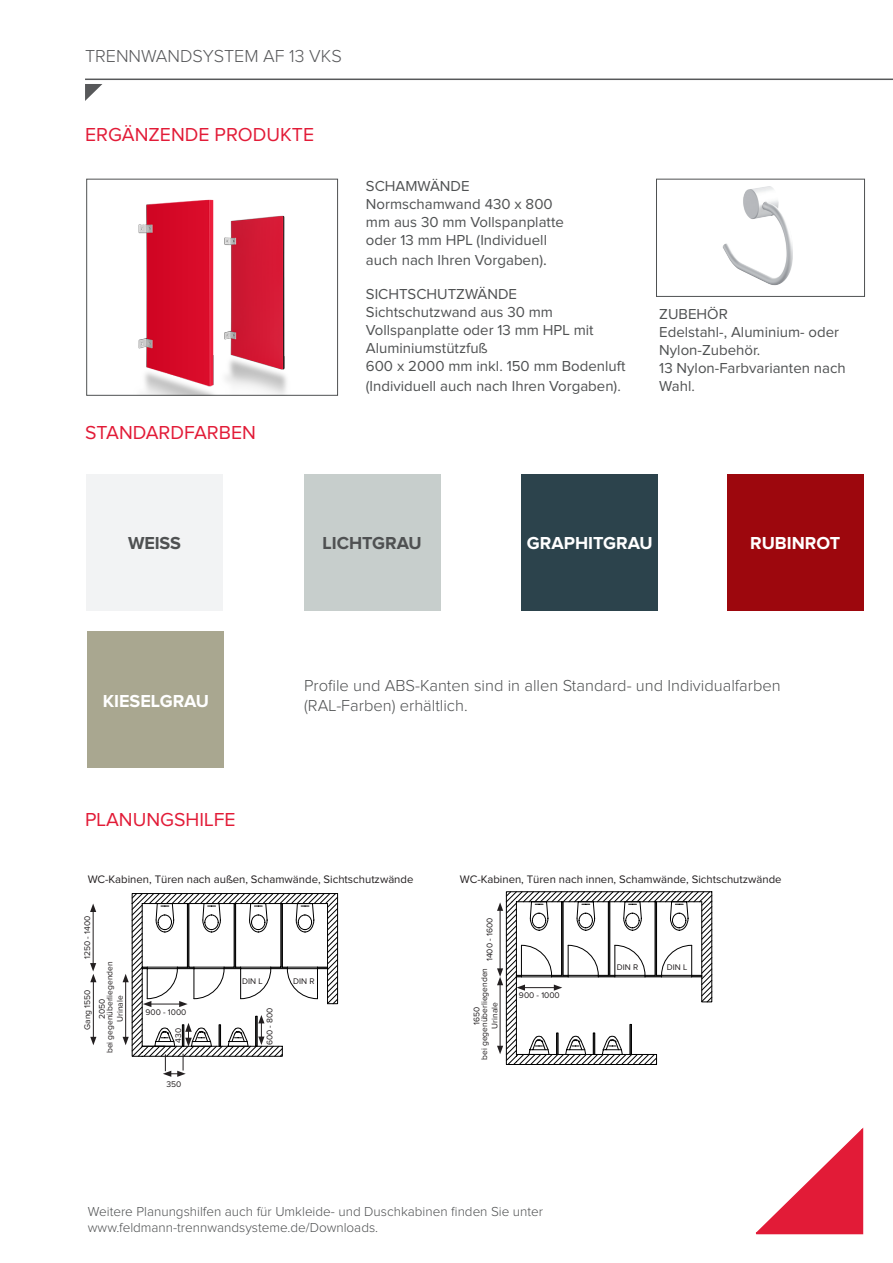
<style>
.page{position:relative;width:893px;height:1263px;background:#fff}
.page>*{position:absolute;margin:0;border:0;box-sizing:border-box;transform-origin:0 0}
.t1{font:19.5px "Proxima Nova";color:#e21b37}
.t2{font:700 18px "Proxima Nova";color:#fff}
.t3{font:300 18px "Proxima Nova";color:#57585a}
.t4{font:700 18px "Proxima Nova";letter-spacing:-.005em;color:#4f5152}
.t5{font:300 16.5px/19.8px "Proxima Nova";color:#4f5152}
.t6{font:15px/18px "Proxima Nova";color:#4f5152}
.t7{font:300 13.5px/16.2px "Proxima Nova";color:#4f5152}
.t8{font:11.25px "Proxima Nova";color:#231f20}
.t9{font:8.55px/7.9px "Proxima Nova";color:#231f20;text-align:center}
.t10{font:8.4px "Proxima Nova";color:#231f20}
.s1{font-size:16.5px}
</style>
<div class="page">
<hr style="left:85px;top:79px;width:808px;height:1px;background:#57585a">
<svg style="left:85px;top:84px;width:17px;height:17px"></svg>
<svg style="left:755px;top:1127px;width:109px;height:108px"></svg>
<div style="left:86px;top:474px;width:137px;height:136px;background:#f2f3f4"></div>
<div style="left:304px;top:474px;width:136px;height:136px;background:#c7cecc"></div>
<div style="left:522px;top:474px;width:136px;height:136px;background:#2c434c"></div>
<div style="left:727px;top:474px;width:136px;height:136px;background:#9d070d"></div>
<div style="left:88px;top:631px;width:136px;height:136px;background:#a9a790"></div>
<hr style="left:147px;top:1262px;width:45px;height:1px;background:#000">
<hr style="left:414px;top:947px;width:1px;height:30px;background:#000">
<hr style="left:568px;top:1262px;width:30px;height:1px;background:#000">
<hr style="left:521px;top:1262px;width:31px;height:1px;background:#000">
<hr style="left:615px;top:1262px;width:30px;height:1px;background:#000">
<hr style="left:615px;top:1199px;width:30px;height:1px;background:#000">
<hr style="left:615px;top:1198px;width:30px;height:1px;background:#000">
<hr style="left:521px;top:1199px;width:31px;height:1px;background:#000">
<hr style="left:521px;top:1198px;width:31px;height:1px;background:#000">
<hr style="left:568px;top:1199px;width:30px;height:1px;background:#000">
<hr style="left:568px;top:1198px;width:30px;height:1px;background:#000">
<hr style="left:598px;top:1262px;width:30px;height:1px;background:#000">
<hr style="left:557px;top:1262px;width:30px;height:1px;background:#000">
<hr style="left:93px;top:910px;width:1px;height:55px;background:#231f20">
<svg style="left:90px;top:903px;width:6px;height:9px"></svg>
<hr style="left:93px;top:980px;width:1px;height:59px;background:#231f20">
<svg style="left:90px;top:963px;width:6px;height:19px"></svg>
<svg style="left:90px;top:1037px;width:6px;height:8px"></svg>
<svg style="left:497px;top:891px;width:215px;height:174px"></svg>
<svg style="left:123px;top:893px;width:216px;height:184px"></svg>
<img style="left:138px;top:199px;width:149px;height:194px">
<div style="left:86px;top:179px;width:252px;height:216px;border:1px solid #4f5152"></div>
<img style="left:722px;top:186px;width:71px;height:100px">
<div style="left:656px;top:179px;width:209px;height:118px;border:1px solid #4f5152"></div>
<p class="t3" style="left:85px;top:48px;width:258px">TRENNWANDSYSTEM AF 13 VKS</p>
<p class="t1" style="left:85px;top:125px;width:231px">ERGÄNZENDE PRODUKTE</p>
<p class="t1" style="left:85px;top:424px;width:172px">STANDARDFARBEN</p>
<p class="t6" style="left:366px;top:177px;width:105px">SCHAMWÄNDE</p>
<p class="t6" style="left:366px;top:195px;width:199px">Normschamwand 430 x 800 mm aus 30 mm Vollspanplatte oder 13 mm HPL (Individuell</p>
<p class="t6" style="left:366px;top:251px;width:182px">auch nach Ihren Vorgaben)<span class="s1">.</span></p>
<p class="t6" style="left:366px;top:286px;width:153px">SICHTSCHUTZWÄNDE</p>
<p class="t6" style="left:366px;top:304px;width:229px">Sichtschutzwand aus 30 mm<br>Vollspanplatte oder 13 mm HPL mit<br>Aluminiumstützfuß</p>
<p class="t6" style="left:366px;top:357px;width:261px;line-height:19.8px">600 x 2000 mm inkl. 150 mm Bodenluft (Individuell auch nach Ihren Vorgaben).</p>
<p class="t6" style="left:659px;top:306px;width:70px">ZUBEHÖR</p>
<p class="t6" style="left:659px;top:324px;width:181px">Edelstahl-, Aluminium- oder<br>Nylon-Zubehör.</p>
<p class="t6" style="left:659px;top:360px;width:188px">13 Nylon-Farbvarianten nach<br>Wahl.</p>
<p class="t4" style="left:128px;top:535px;width:54px">WEISS</p>
<p class="t4" style="left:323px;top:535px;width:101px">LICHTGRAU</p>
<p class="t2" style="left:527px;top:535px;width:127px">GRAPHITGRAU</p>
<p class="t2" style="left:750px;top:535px;width:92px">RUBINROT</p>
<p class="t2" style="left:103px;top:692px;width:108px">KIESELGRAU</p>
<p class="t1" style="left:85px;top:810px;width:152px">PLANUNGSHILFE</p>
<p class="t5" style="left:304px;top:677px;width:478px">Profile und ABS-Kanten sind in allen Standard- und Individualfarben (RAL-Farben) erhältlich.</p>
<p class="t8" style="left:88px;top:874px;width:327px">WC-Kabinen, Türen nach außen, Schamwände, Sichtschutzwände</p>
<p class="t9" style="left:84px;top:959px;width:44px;rotate:-90deg">1250 - 1400</p>
<p class="t9" style="left:98px;top:1053px;width:94px;rotate:-90deg">2050<br>bei gegenüberliegenden</p>
<p class="t9" style="left:84px;top:1030px;width:42px;rotate:-90deg">Gang 1550</p>
<p class="t9" style="left:116px;top:1022px;width:28px;rotate:-90deg">Urinale</p>
<p class="t10" style="left:146px;top:1008px;width:42px">900 - 1000</p>
<p class="t9" style="left:175px;top:1043px;width:16px;rotate:-90deg">430</p>
<p class="t10" style="left:166px;top:1080px;width:16px">350</p>
<p class="t10" style="left:242px;top:977px;width:22px">DIN L</p>
<p class="t10" style="left:293px;top:977px;width:23px">DIN R</p>
<p class="t9" style="left:266px;top:1045px;width:39px;rotate:-90deg">600 - 800</p>
<p class="t8" style="left:460px;top:874px;width:323px">WC-Kabinen, Türen nach innen, Schamwände, Sichtschutzwände</p>
<p class="t9" style="left:486px;top:961px;width:45px;rotate:-90deg">1400 - 1600</p>
<p class="t9" style="left:473px;top:1060px;width:94px;rotate:-90deg">1650<br>bei gegenüberliegenden</p>
<p class="t10" style="left:617px;top:964px;width:23px">DIN R</p>
<p class="t10" style="left:667px;top:964px;width:22px">DIN L</p>
<p class="t10" style="left:519px;top:992px;width:42px">900 - 1000</p>
<p class="t9" style="left:491px;top:1029px;width:28px;rotate:-90deg">Urinale</p>
<p class="t7" style="left:88px;top:1204px;width:457px">Weitere Planungshilfen auch für Umkleide- und Duschkabinen finden Sie unter www.feldmann-trennwandsysteme.de/Downloads.</p>
</div>
